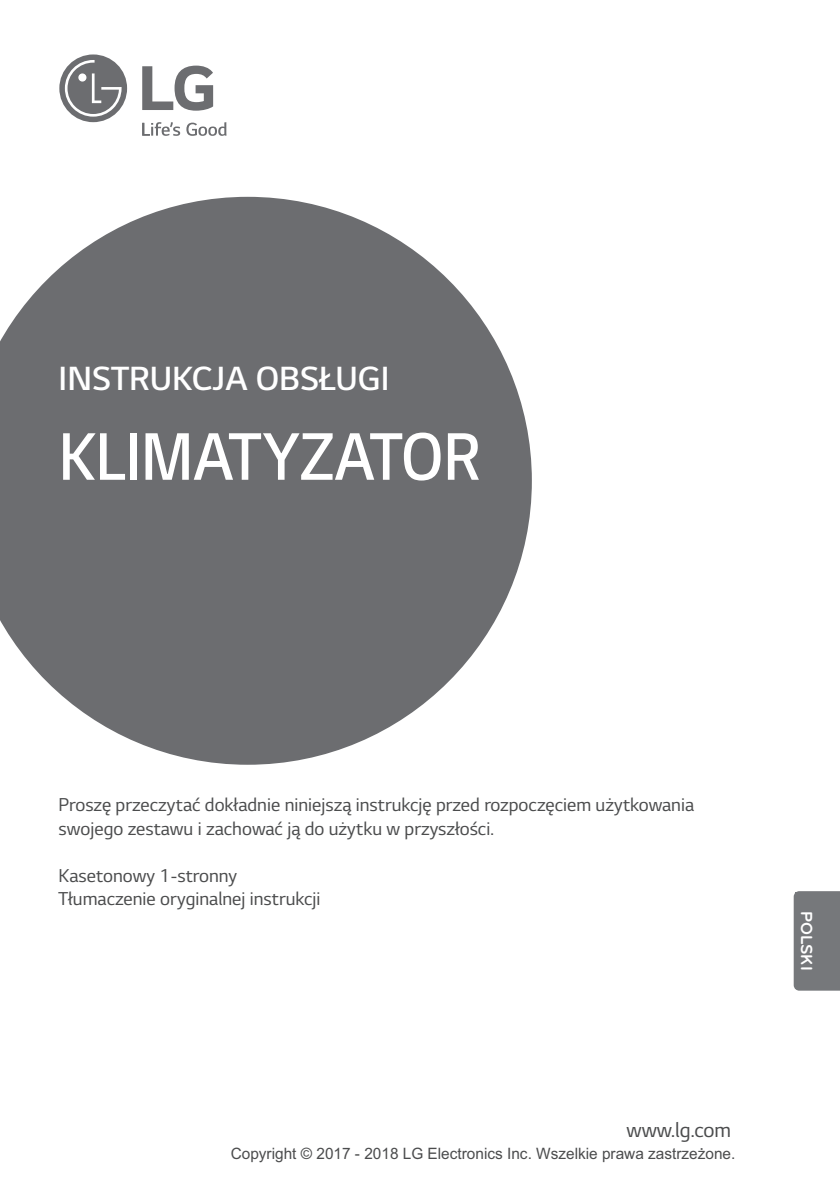
<style>
.page{position:relative;width:840px;height:1191px;background:#fff}
.page>*{position:absolute;margin:0;border:0;box-sizing:border-box;transform-origin:0 0}
.t1{font:300 70.6px "LG Smart";color:#fff;scale:.9 1}
.t2{font:300 35.2px "LG Smart";color:#fff}
.t3{font:21.8px "LG Smart";color:#4b4c4d}
.t4{font:19.6px/23.6px "LG Smart";color:#4b4c4d}
.t5{font:700 16.6px "Bryant LG";color:#fff}
.t6{font:15.6px "Arial";color:#4b4c4d}
</style>
<div class="page">
<svg style="left:59px;top:54px;width:68px;height:68px"></svg>
<svg style="left:142px;top:122px;width:38px;height:14px"></svg>
<svg style="left:186px;top:122px;width:40px;height:14px"></svg>
<svg style="left:142px;top:66px;width:71px;height:45px"></svg>
<svg style="left:0;top:197px;width:531px;height:567px;fill:#6c6d70"></svg>
<div style="left:793px;top:891px;width:46px;height:99px;background:#76787b"></div>
<div style="left:794px;top:892px;width:22px;height:96px;background:#76787b"></div>
<p class="t2" style="left:59px;top:357px;width:332px">INSTRUKCJA OBSŁUGI</p>
<p class="t1" style="left:59px;top:414px;width:470px">KLIMATYZATOR</p>
<p class="t4" style="left:59px;top:795px;width:636px">Proszę przeczytać dokładnie niniejszą instrukcję przed rozpoczęciem użytkowania swojego zestawu i zachować ją do użytku w przyszłości.</p>
<p class="t4" style="left:59px;top:865px;width:263px">Kasetonowy 1-stronny<br>Tłumaczenie oryginalnej instrukcji</p>
<p class="t3" style="left:626px;top:1122px;width:106px">www.lg.com</p>
<p class="t6" style="left:230px;top:1144px;width:506px">Copyright © 2017 - 2018 LG Electronics Inc. Wszelkie prawa zastrzeżone.</p>
<p class="t5" style="left:816px;top:911px;width:61px;rotate:90deg">POLSKI</p>
</div>
